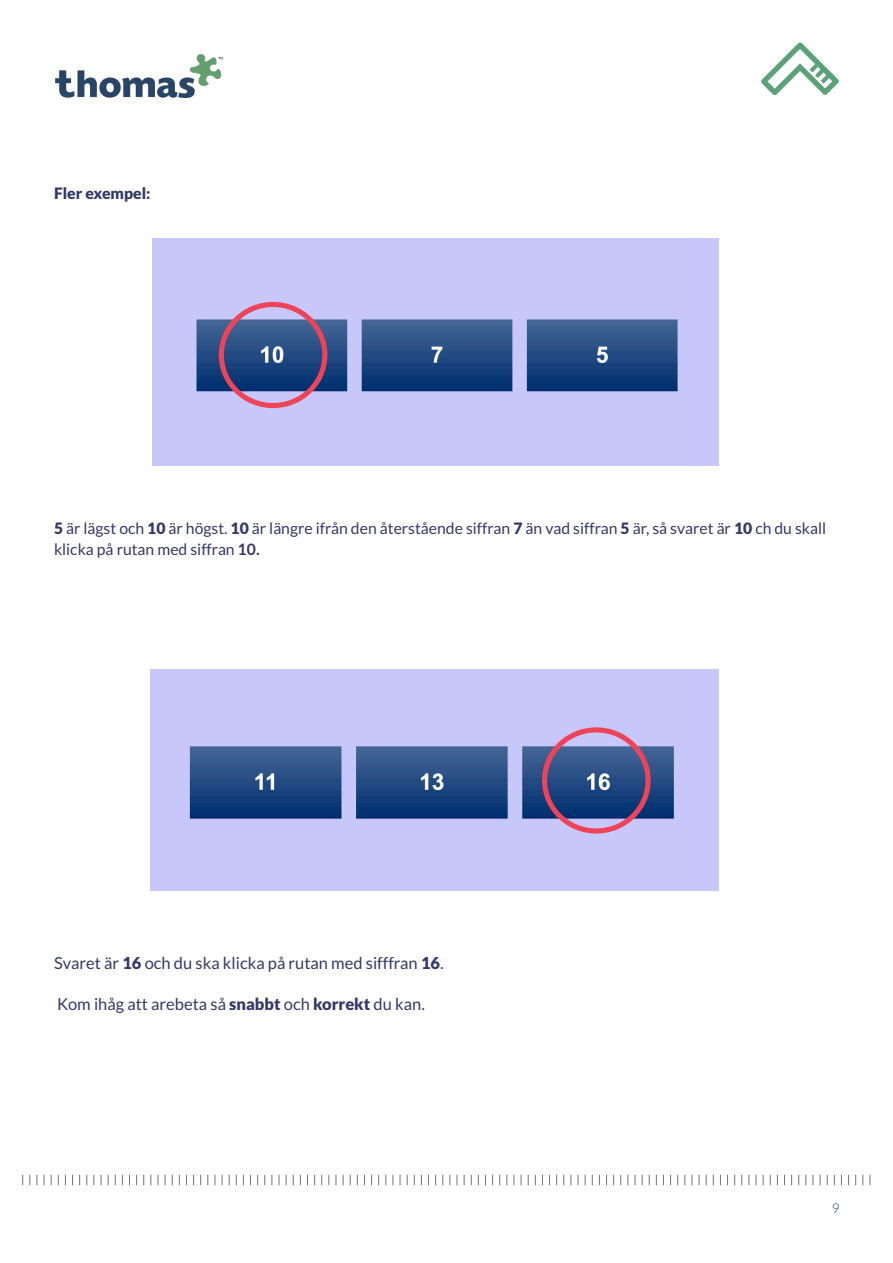
<style>
.page{position:relative;width:893px;height:1263px;background:#fff}
.page>*{position:absolute;margin:0;border:0;box-sizing:border-box;transform-origin:0 0}
.body{font:16.5px "Lato";color:#343867}
.question_heading{font:15.75px/21px "Lato";color:#343867}
.question_heading-2{font:900 15.75px "Lato";color:#343867}
.t1{font:300 13.5px "Lato";color:#243d6f}
.s1{font-weight:900}
.s2{font-weight:700}
</style>
<div class="page">
<img style="left:55px;top:54px;width:167px;height:44px">
<svg style="left:761px;top:43px;width:78px;height:52px"></svg>
<img style="left:151px;top:669px;width:568px;height:222px">
<img style="left:152px;top:238px;width:567px;height:228px">
<div style="left:542px;top:727px;width:109px;height:106px;border:5px solid #ef4457;border-radius:50%"></div>
<div style="left:219px;top:302px;width:108px;height:106px;border:5px solid #ef4457;border-radius:50%"></div>
<p class="question_heading-2" style="left:54px;top:184px;width:98px">Fler exempel:</p>
<p class="question_heading" style="left:54px;top:518px;width:774px"><span class="s1">5</span> är lägst och <span class="s1">10</span> är högst. <span class="s1">10</span> är längre ifrån den återstående siffran <span class="s1">7</span> än vad siffran <span class="s1">5</span> är, så svaret är <span class="s1">10</span> ch du skall klicka på rutan med siffran <span class="s2">10.</span></p>
<p class="body" style="left:54px;top:954px;width:391px">Svaret är <span class="s1">16</span> och du ska klicka på rutan med sifffran <span class="s1">16</span>.</p>
<p class="body" style="left:57px;top:994px;width:369px">Kom ihåg att arebeta så <span class="s1">snabbt</span> och <span class="s1">korrekt</span> du kan.</p>
<p class="t1" style="left:832px;top:1199px;width:9px">9</p>
</div>
